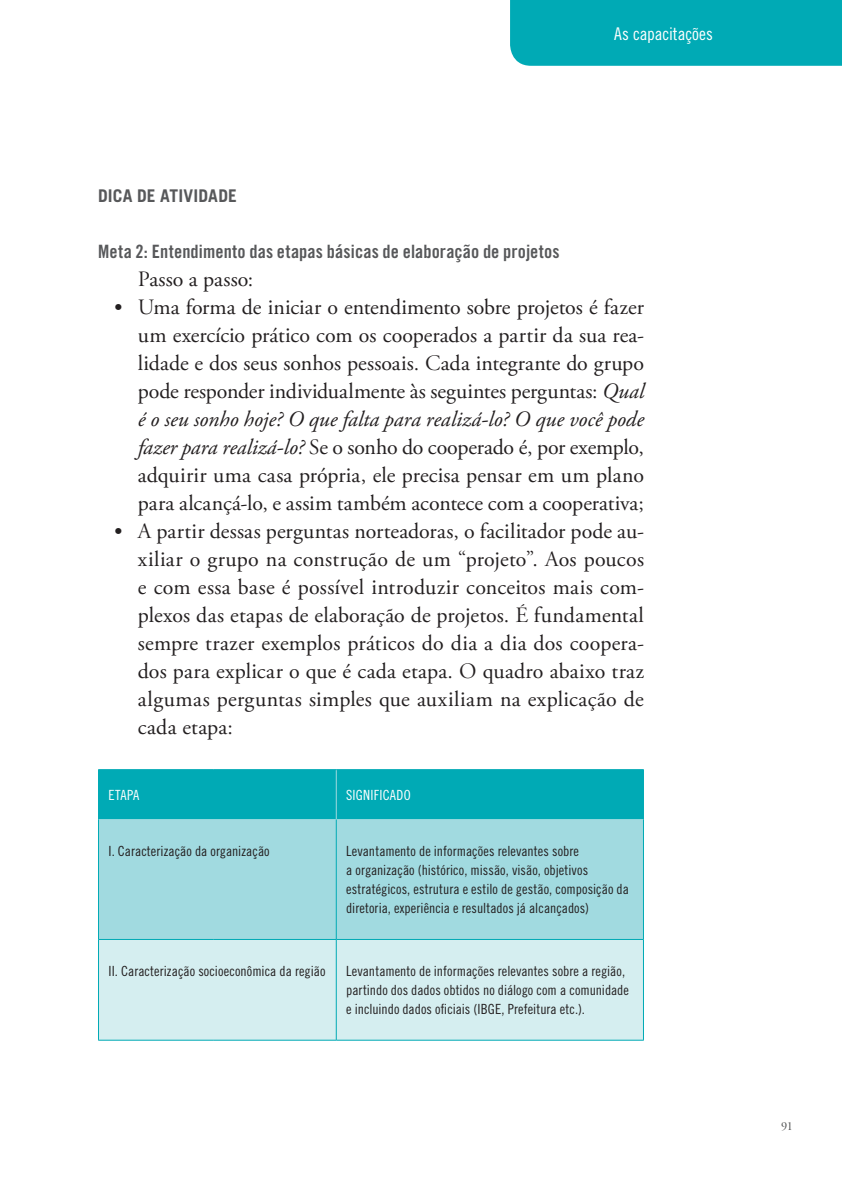
<style>
.page{position:relative;width:842px;height:1189px;background:#fff}
.page>*{position:absolute;margin:0;border:0;box-sizing:border-box;transform-origin:0 0}
._00_Corpo_do_Texto{font:21.88px/28px "Adobe Garamond Pro";letter-spacing:.01em;color:#231f20;text-align:justify}
.SUB_03_-_B{font:18.38px "Trade Gothic LT Std Bd Cn 20";letter-spacing:.01em;color:#57585a}
.SUB_03_-_A{font:700 17.5px "Trade Gothic LT Std";letter-spacing:.005em;color:#57585a}
.t1{font:17.5px "Trade Gothic LT Std Cn 18";color:#fff}
.Tabela{font:14px/19.2px "Trade Gothic LT Std Cn 18";letter-spacing:.005em;color:#231f20}
.Tabela-2{font:14px "Trade Gothic LT Std Cn 18";letter-spacing:.015em;color:#fff}
.t2{font:12.25px "Adobe Garamond Pro";color:#4b4c4d}
.s1{font-style:italic}
</style>
<div class="page">
<div style="left:99px;top:770px;width:544px;height:49px;background:#00aab5"></div>
<div style="left:99px;top:819px;width:544px;height:120px;background:#a1dae0"></div>
<div style="left:99px;top:940px;width:544px;height:99px;background:#d5eef0"></div>
<hr style="left:336px;top:770px;width:1px;height:49px;background:#a1dae0">
<hr style="left:98px;top:819px;width:1px;height:120px;background:#00aab5">
<hr style="left:643px;top:819px;width:1px;height:120px;background:#00aab5">
<hr style="left:98px;top:939px;width:1px;height:100px;background:#00aab5">
<hr style="left:643px;top:939px;width:1px;height:100px;background:#00aab5">
<hr style="left:98px;top:769px;width:116px;height:1px;background:#00aab5">
<hr style="left:98px;top:770px;width:1px;height:49px;background:#00aab5">
<hr style="left:214px;top:769px;width:122px;height:1px;background:#00aab5">
<hr style="left:336px;top:769px;width:308px;height:1px;background:#00aab5">
<hr style="left:643px;top:770px;width:1px;height:49px;background:#00aab5">
<hr style="left:336px;top:819px;width:1px;height:120px;background:#00aab5">
<hr style="left:98px;top:939px;width:116px;height:1px;background:#00aab5">
<hr style="left:214px;top:939px;width:122px;height:1px;background:#00aab5">
<hr style="left:336px;top:939px;width:308px;height:1px;background:#00aab5">
<hr style="left:336px;top:939px;width:1px;height:100px;background:#00aab5">
<hr style="left:336px;top:1039px;width:308px;height:1px;background:#00aab5">
<hr style="left:98px;top:1039px;width:116px;height:1px;background:#00aab5">
<hr style="left:214px;top:1039px;width:122px;height:1px;background:#00aab5">
<div style="left:510px;top:0;width:332px;height:66px;background:#00aab5"></div>
<p class="SUB_03_-_A" style="left:98px;top:185px;width:140px">DICA DE ATIVIDADE</p>
<p class="t1" style="left:614px;top:24px;width:100px">As capacitações</p>
<p class="SUB_03_-_B" style="left:98px;top:240px;width:463px">Meta 2: Entendimento das etapas básicas de elaboração de projetos</p>
<p class="_00_Corpo_do_Texto" style="left:138px;top:266px;width:117px">Passo a passo:</p>
<p class="_00_Corpo_do_Texto" style="left:138px;top:294px;width:507px;text-indent:-24px">• Uma forma de iniciar o entendimento sobre projetos é fazer um exercício prático com os cooperados a partir da sua rea&shy;lidade e dos seus sonhos pessoais. Cada integrante do grupo pode responder individualmente às seguintes perguntas: <span class="s1">Qual é o seu sonho hoje? O que falta para realizá-lo? O que você pode fazer para realizá-lo?</span> Se o sonho do cooperado é, por exemplo, adquirir uma casa própria, ele precisa pensar em um plano para alcançá-lo, e assim também acontece com a cooperativa;</p>
<p class="_00_Corpo_do_Texto" style="left:138px;top:518px;width:508px;text-indent:-24px">• A partir dessas perguntas norteadoras, o facilitador pode au&shy;xiliar o grupo na construção de um “projeto”. Aos poucos e com essa base é possível introduzir conceitos mais com&shy;plexos das etapas de elaboração de projetos. É fundamental sempre trazer exemplos práticos do dia a dia dos coopera&shy;dos para explicar o que é cada etapa. O quadro abaixo traz algumas perguntas simples que auxiliam na explicação de cada etapa:</p>
<p class="Tabela-2" style="left:108px;top:786px;width:32px">ETAPA</p>
<p class="Tabela-2" style="left:346px;top:786px;width:66px">SIGNIFICADO</p>
<p class="Tabela" style="left:108px;top:841px;width:163px">I. Caracterização da organização</p>
<p class="Tabela" style="left:346px;top:841px;width:284px">Levantamento de informações relevantes sobre<br>a organização (histórico, missão, visão, objetivos estratégicos, estrutura e estilo de gestão, composição da diretoria, experiência e resultados já alcançados)</p>
<p class="Tabela" style="left:108px;top:960px;width:219px">II. Caracterização socioeconômica da região</p>
<p class="Tabela" style="left:346px;top:960px;width:284px">Levantamento de informações relevantes sobre a região, partindo dos dados obtidos no diálogo com a comunidade e incluindo dados oficiais (IBGE, Prefeitura etc.).</p>
<p class="t2" style="left:781px;top:1118px;width:13px">91</p>
</div>
